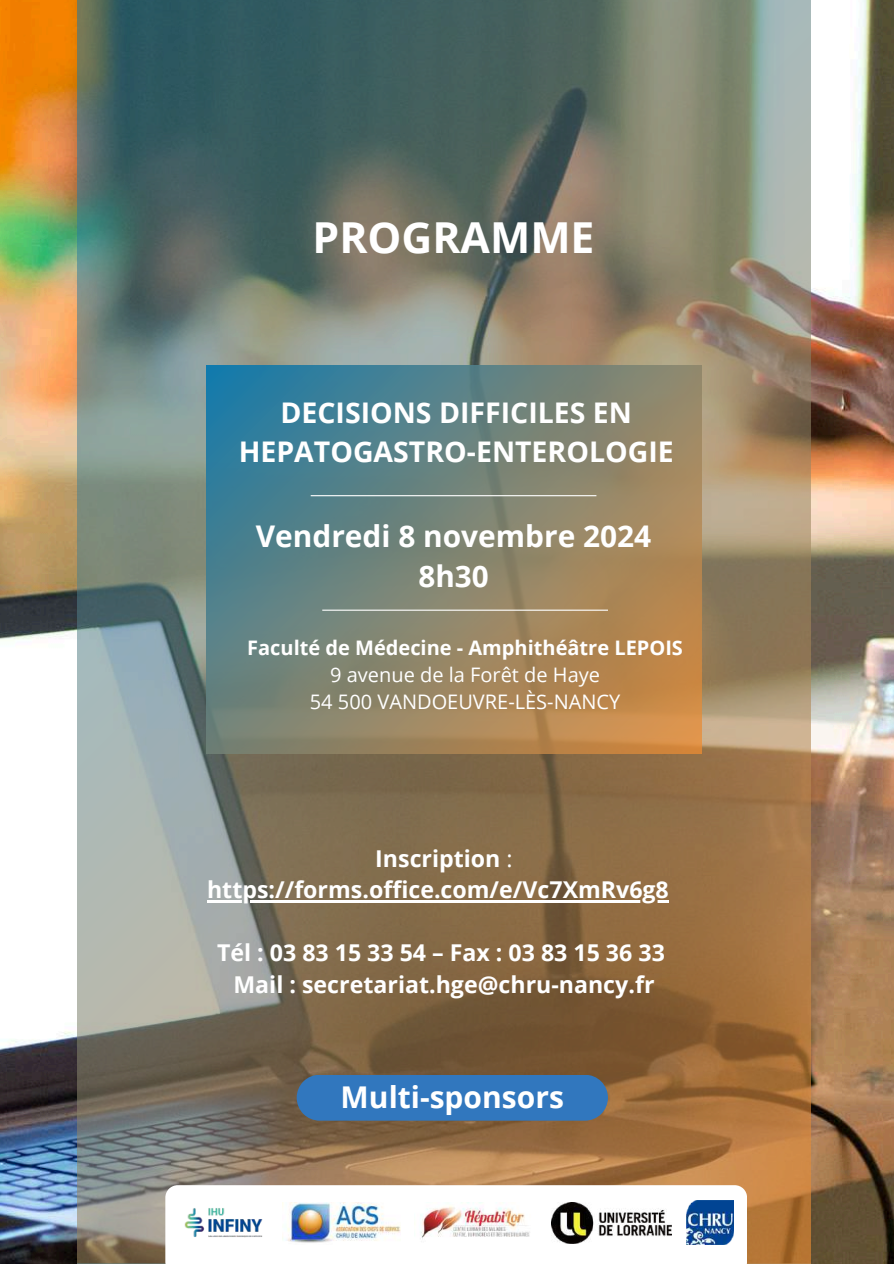
<style>
.page{position:relative;width:894px;height:1264px;background:#fff}
.page>*{position:absolute;margin:0;border:0;box-sizing:border-box;transform-origin:0 0}
.t1{font:700 42.6px "Open Sans";color:#fff}
.t2{font:700 30px "Open Sans";color:#fff}
.t3{font:700 29.85px "Open Sans";color:#fff}
.t4{font:700 29.55px "Open Sans";color:#fff}
.t5{font:700 28.5px/39.3px "Open Sans";color:#fff;text-align:center}
.t6{font:700 23.1px/31.5px "Open Sans";color:#fff;text-align:center}
.t7{font:19.95px/27px "Open Sans";color:#fff;text-align:center}
.t8{font:700 19.95px "Open Sans";color:#fff}
.s1{font-weight:400}
</style>
<div class="page">
<img style="left:0;top:0;width:893px;height:1263px">
<img style="left:77px;top:0;width:733px;height:1263px">
<svg style="left:206px;top:366px;width:495px;height:388px;background:#7f8472"></svg>
<hr style="left:310px;top:495px;width:286px;height:1px;background:#fff">
<svg style="left:165px;top:1185px;width:581px;height:78px"></svg>
<img style="left:282px;top:1202px;width:118px;height:42px">
<img style="left:686px;top:1200px;width:47px;height:44px">
<img style="left:180px;top:1202px;width:87px;height:40px">
<img style="left:414px;top:1202px;width:123px;height:41px">
<img style="left:551px;top:1202px;width:120px;height:41px">
<hr style="left:322px;top:609px;width:285px;height:1px;background:#fff">
<div style="left:296px;top:1074px;width:311px;height:46px;background:#3177be"></div>
<hr style="left:207px;top:900px;width:461px;height:2px;background:#fff">
<h1 class="t1" style="left:312px;top:208px;width:283px">PROGRAMME</h1>
<p class="t5" style="left:238px;top:392px;width:436px">DECISIONS DIFFICILES EN<br>HEPATOGASTRO-ENTEROLOGIE</p>
<p class="t3" style="left:256px;top:515px;width:397px">Vendredi 8 novembre 2024</p>
<p class="t4" style="left:418px;top:555px;width:72px">8h30</p>
<p class="t8" style="left:247px;top:633px;width:437px">Faculté de Médecine - Amphithéâtre LEPOIS</p>
<p class="t7" style="left:310px;top:660px;width:312px">9 avenue de la Forêt de Haye<br>54 500 VANDOEUVRE-LÈS-NANCY</p>
<p class="t6" style="left:207px;top:842px;width:463px">Inscription <span class="s1">: </span>https://forms.office.com/e/Vc7XmRv6g8</p>
<p class="t6" style="left:217px;top:936px;width:449px">Tél : 03 83 15 33 54 – Fax : 03 83 15 36 33<br>Mail : secretariat.hge@chru-nancy.fr</p>
<p class="t2" style="left:340px;top:1076px;width:225px">Multi-sponsors</p>
</div>
